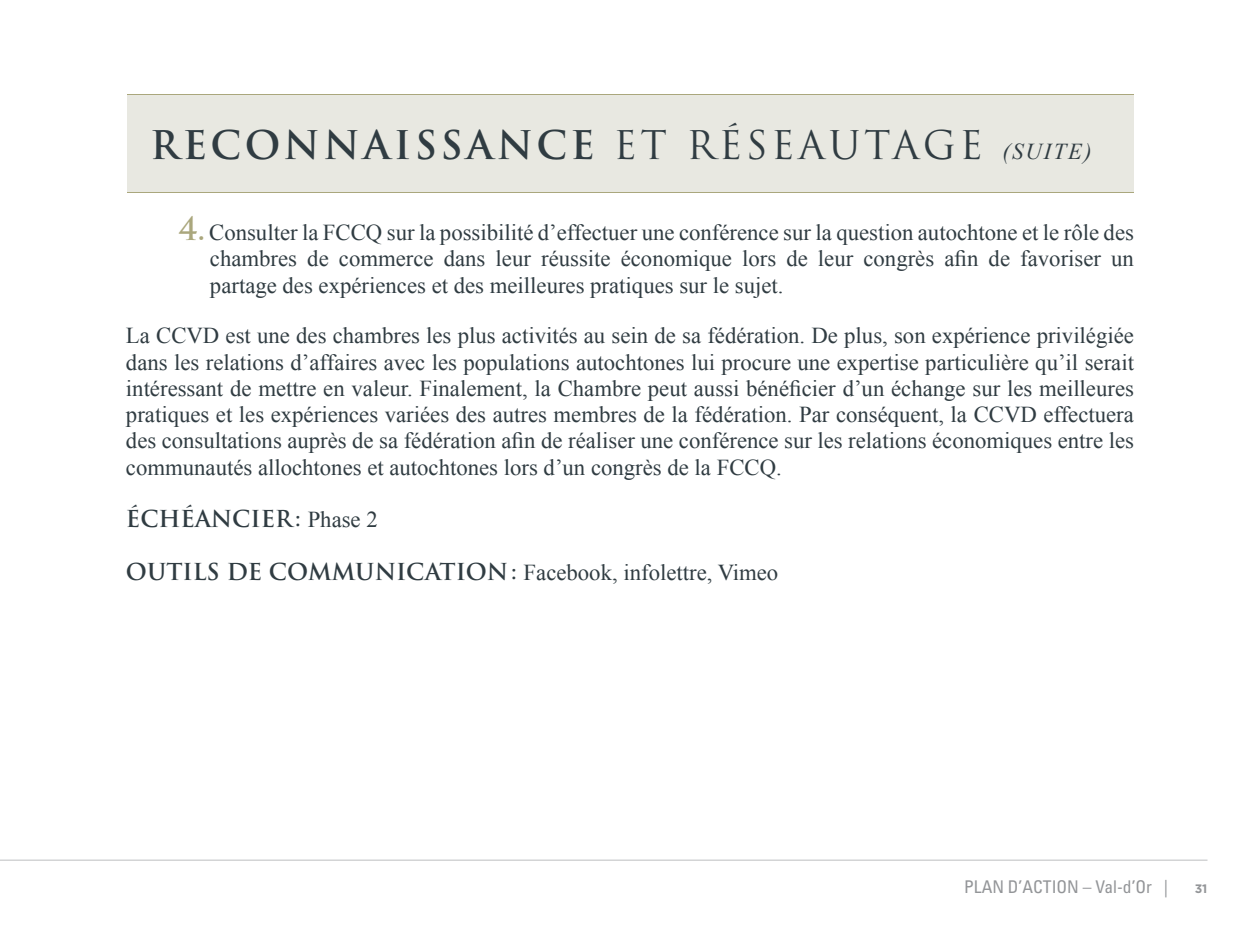
<style>
.page{position:relative;width:1260px;height:945px;background:#fff}
.page>*{position:absolute;margin:0;border:0;box-sizing:border-box;transform-origin:0 0}
.t1{font:700 38.5px "Trajan Pro";letter-spacing:.09em;color:#303c42}
.t2{font:38.5px "Trajan Pro";color:#303c42}
.t3{font:22.75px/26.2px "Times New Roman";color:#303c42;text-align:justify}
.t4{font:700 22.75px "Trajan Pro";color:#303c42}
.t5{font:italic 22.75px "Times New Roman";color:#303c42}
.t6{font:condensed 17.5px "Univers";color:#939598}
.t7{font:700 12.25px "Gotham";color:#939598}
.s1{font-weight:700}
.s2{font-family:"Trajan Pro";font-style:normal;font-size:38.5px}
.s3{font-family:"Trajan Pro";font-weight:700;font-size:31.5px;color:#aaa77d}
.s4{font-family:"Times New Roman";font-weight:400}
.s5{font-family:"Trajan Pro";font-weight:700}
</style>
<div class="page">
<hr style="left:0;top:860px;width:1208px;height:1px;background:#bcbec0">
<div style="left:127px;top:95px;width:1007px;height:97px;background:#e8e8e1"></div>
<hr style="left:127px;top:94px;width:1007px;height:1px;background:#aaa77d">
<hr style="left:127px;top:192px;width:1007px;height:1px;background:#aaa77d">
<h1 class="t1" style="left:150px;top:121px;width:95px">RECONNAI</h1>
<h1 class="t1" style="left:415px;top:121px;width:87px">SSANC</h1>
<h1 class="t2" style="left:571px;top:121px;width:69px"><span class="s1">E</span> ET</h1>
<h1 class="t2" style="left:686px;top:121px;width:29px">RÉSEA</h1>
<p class="t5" style="left:829px;top:136px;width:265px"><span class="s2">UTAGE</span> (SUITE)</p>
<p class="t3" style="left:210px;top:219px;width:926px;text-indent:-31px"><span class="s3">4.</span> Consulter la FCCQ sur la possibilité d’effectuer une conférence sur la question autochtone et le rôle des chambres de commerce dans leur réussite économique lors de leur congrès afin de favoriser un partage des expériences et des meilleures pratiques sur le sujet.</p>
<p class="t3" style="left:126px;top:322px;width:1010px">La CCVD est une des chambres les plus activités au sein de sa fédération. De plus, son expérience privilégiée dans les relations d’affaires avec les populations autochtones lui procure une expertise particulière qu’il serait intéressant de mettre en valeur. Finalement, la Chambre peut aussi bénéficier d’un échange sur les meilleures pratiques et les expériences variées des autres membres de la fédération. Par conséquent, la CCVD effectuera des consultations auprès de sa fédération afin de réaliser une conférence sur les relations économiques entre les communautés allochtones et autochtones lors d’un congrès de la FCCQ.</p>
<p class="t4" style="left:126px;top:505px;width:253px">ÉCHÉANCIER: <span class="s4">Phase 2</span></p>
<p class="t3" style="left:126px;top:559px;width:654px"><span class="s5">OUTILS DE COMMUNICATION:</span> Facebook, infolettre, Vimeo</p>
<p class="t6" style="left:964px;top:875px;width:205px">PLAN D’ACTION – Val-d’Or |</p>
<p class="t7" style="left:1195px;top:881px;width:14px">31</p>
</div>
